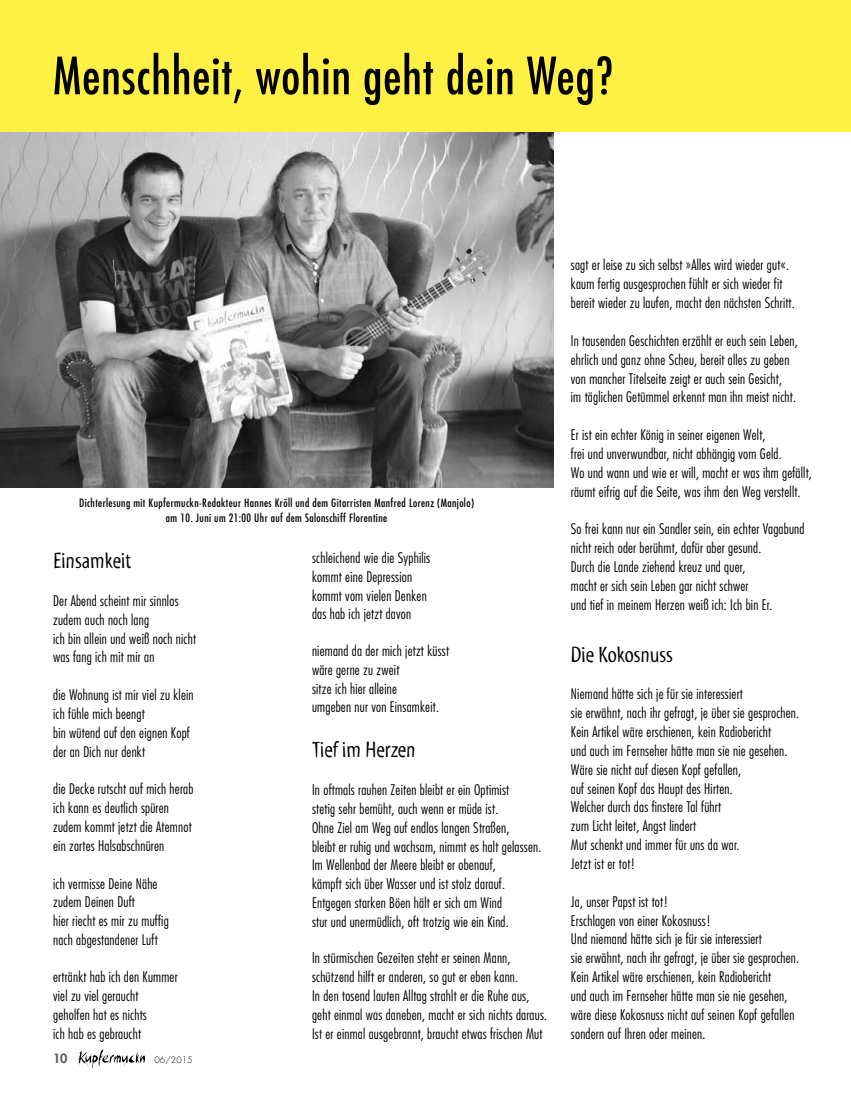
<style>
.page{position:relative;width:851px;height:1099px;background:#fff}
.page>*{position:absolute;margin:0;border:0;box-sizing:border-box;transform-origin:0 0}
.t1{font:condensed 50px "Futura";letter-spacing:.02em;color:#000}
.t2{font:22.5px "Myriad Tilt";color:#000}
.t3{font:300 condensed 14.25px/18.9px "Futura";letter-spacing:.015em;color:#000}
.t4{font:800 12.5px "Futura";color:#58585a}
.t5{font:condensed 11.25px/15px "Futura";letter-spacing:.035em;color:#000;text-align:center}
.t6{font:300 8.75px "Futura";color:#000}
</style>
<div class="page">
<svg style="left:78px;top:1049px;width:67px;height:19px"></svg>
<img style="left:0;top:131px;width:553px;height:356px">
<div style="left:0;top:0;width:850px;height:131px;background:#fff044"></div>
<h1 class="t1" style="left:53px;top:52px;width:561px">Menschheit, wohin geht dein Weg?</h1>
<p class="t5" style="left:79px;top:496px;width:396px">Dichterlesung mit Kupfermuckn-Redakteur Hannes Kröll und dem Gitarristen Manfred Lorenz (Manjolo) am 10. Juni um 21:00 Uhr auf dem Salonschiff Florentine</p>
<h2 class="t2" style="left:53px;top:552px;width:80px">Einsamkeit</h2>
<p class="t3" style="left:53px;top:592px;width:144px">Der Abend scheint mir sinnlos zudem auch noch lang<br>ich bin allein und weiß noch nicht was fang ich mit mir an</p>
<p class="t3" style="left:53px;top:686px;width:142px">die Wohnung ist mir viel zu klein ich fühle mich beengt<br>bin wütend auf den eignen Kopf der an Dich nur denkt</p>
<p class="t3" style="left:53px;top:780px;width:142px">die Decke rutscht auf mich herab ich kann es deutlich spüren zudem kommt jetzt die Atemnot ein zartes Halsabschnüren</p>
<p class="t3" style="left:53px;top:874px;width:117px">ich vermisse Deine Nähe zudem Deinen Duft<br>hier riecht es mir zu muffig nach abgestandener Luft</p>
<p class="t3" style="left:53px;top:968px;width:126px">ertränkt hab ich den Kummer viel zu viel geraucht geholfen hat es nichts<br>ich hab es gebraucht</p>
<p class="t4" style="left:53px;top:1051px;width:16px">10</p>
<p class="t6" style="left:154px;top:1055px;width:40px">06/2015</p>
<p class="t3" style="left:312px;top:549px;width:120px">schleichend wie die Syphilis kommt eine Depression kommt vom vielen Denken das hab ich jetzt davon</p>
<p class="t3" style="left:312px;top:642px;width:138px">niemand da der mich jetzt küsst wäre gerne zu zweit<br>sitze ich hier alleine<br>umgeben nur von Einsamkeit.</p>
<h2 class="t2" style="left:312px;top:741px;width:105px">Tief im Herzen</h2>
<p class="t3" style="left:312px;top:781px;width:231px">In oftmals rauhen Zeiten bleibt er ein Optimist<br>stetig sehr bemüht, auch wenn er müde ist.<br>Ohne Ziel am Weg auf endlos langen Straßen,<br>bleibt er ruhig und wachsam, nimmt es halt gelassen.<br>Im Wellenbad der Meere bleibt er obenauf,<br>kämpft sich über Wasser und ist stolz darauf.<br>Entgegen starken Böen hält er sich am Wind<br>stur und unermüdlich, oft trotzig wie ein Kind.</p>
<p class="t3" style="left:312px;top:949px;width:236px">In stürmischen Gezeiten steht er seinen Mann, schützend hilft er anderen, so gut er eben kann.<br>In den tosend lauten Alltag strahlt er die Ruhe aus, geht einmal was daneben, macht er sich nichts daraus.<br>Ist er einmal ausgebrannt, braucht etwas frischen Mut</p>
<p class="t3" style="left:570px;top:257px;width:225px">sagt er leise zu sich selbst »Alles wird wieder gut«. kaum fertig ausgesprochen fühlt er sich wieder fit bereit wieder zu laufen, macht den nächsten Schritt.</p>
<p class="t3" style="left:570px;top:332px;width:228px">In tausenden Geschichten erzählt er euch sein Leben, ehrlich und ganz ohne Scheu, bereit alles zu geben von mancher Titelseite zeigt er auch sein Gesicht,<br>im täglichen Getümmel erkennt man ihn meist nicht.</p>
<p class="t3" style="left:570px;top:426px;width:242px">Er ist ein echter König in seiner eigenen Welt,<br>frei und unverwundbar, nicht abhängig vom Geld.<br>Wo und wann und wie er will, macht er was ihm gefällt, räumt eifrig auf die Seite, was ihm den Weg verstellt.</p>
<p class="t3" style="left:570px;top:520px;width:235px">So frei kann nur ein Sandler sein, ein echter Vagabund nicht reich oder berühmt, dafür aber gesund.<br>Durch die Lande ziehend kreuz und quer,<br>macht er sich sein Leben gar nicht schwer<br>und tief in meinem Herzen weiß ich: Ich bin Er.</p>
<h2 class="t2" style="left:570px;top:645px;width:104px">Die Kokosnuss</h2>
<p class="t3" style="left:570px;top:685px;width:230px">Niemand hätte sich je für sie interessiert<br>sie erwähnt, nach ihr gefragt, je über sie gesprochen.<br>Kein Artikel wäre erschienen, kein Radiobericht<br>und auch im Fernseher hätte man sie nie gesehen.<br>Wäre sie nicht auf diesen Kopf gefallen,<br>auf seinen Kopf das Haupt des Hirten.<br>Welcher durch das finstere Tal führt<br>zum Licht leitet, Angst lindert<br>Mut schenkt und immer für uns da war.<br>Jetzt ist er tot!</p>
<p class="t3" style="left:570px;top:893px;width:230px">Ja, unser Papst ist tot!<br>Erschlagen von einer Kokosnuss!<br>Und niemand hätte sich je für sie interessiert<br>sie erwähnt, nach ihr gefragt, je über sie gesprochen.<br>Kein Artikel wäre erschienen, kein Radiobericht<br>und auch im Fernseher hätte man sie nie gesehen, wäre diese Kokosnuss nicht auf seinen Kopf gefallen sondern auf Ihren oder meinen.</p>
</div>
